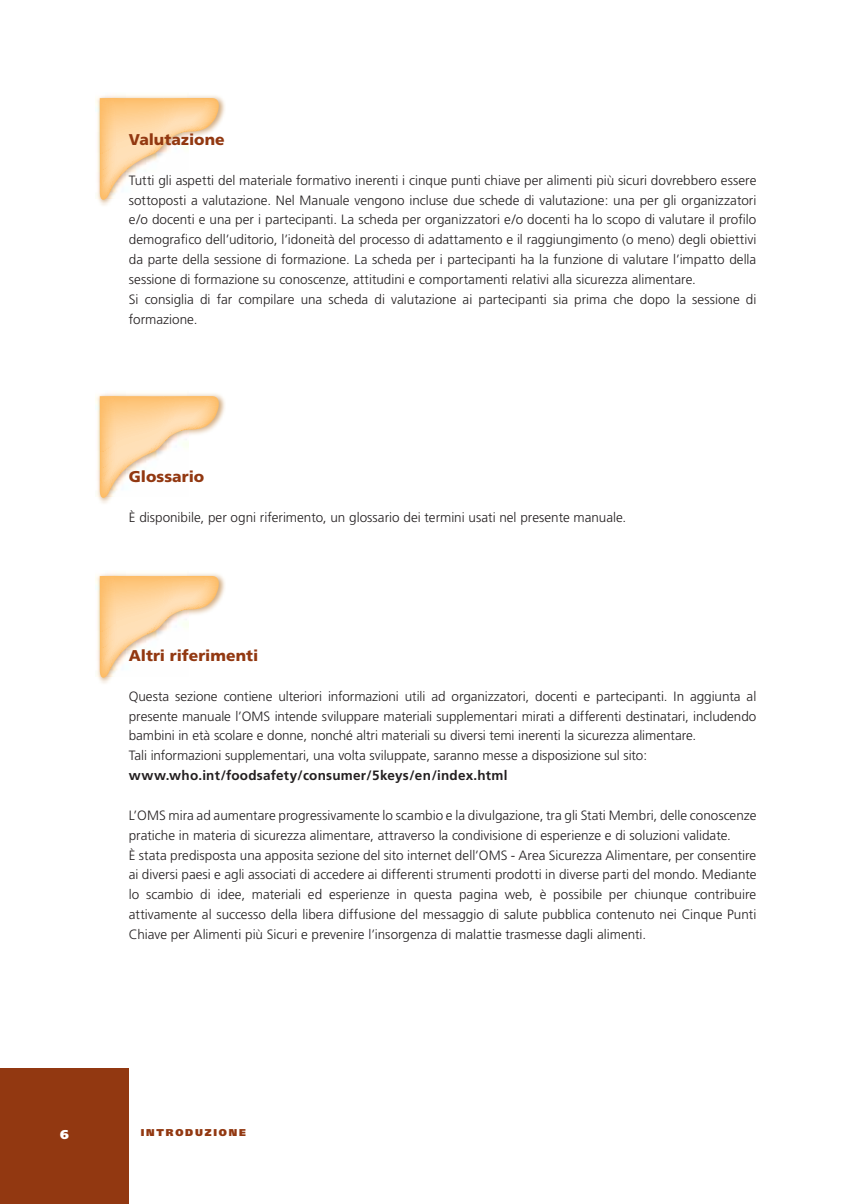
<style>
.page{position:relative;width:845px;height:1204px;background:#fff}
.page>*{position:absolute;margin:0;border:0;box-sizing:border-box;transform-origin:0 0}
.t1{font:900 15.58px "Frutiger";color:#923811}
.t2{font:300 13.47px/19.8px "Frutiger";color:#231f20}
.t3{font:700 13.47px "Frutiger";letter-spacing:.02em;color:#231f20}
.t4{font:900 12.78px "Frutiger";color:#fff}
.t5{font:900 9.97px "Frutiger";letter-spacing:.18em;color:#923811}
</style>
<div class="page">
<div style="left:0;top:1069px;width:129px;height:135px;background:#923811"></div>
<img style="left:96px;top:573px;width:129px;height:111px">
<svg style="left:100px;top:576px;width:119px;height:102px"></svg>
<img style="left:96px;top:393px;width:129px;height:111px">
<svg style="left:100px;top:396px;width:119px;height:102px"></svg>
<img style="left:96px;top:95px;width:129px;height:111px">
<svg style="left:100px;top:98px;width:119px;height:102px"></svg>
<p class="t1" style="left:129px;top:133px;width:97px">Valutazione</p>
<p class="t2" style="left:129px;top:171px;width:628px">Tutti gli aspetti del materiale formativo inerenti i cinque punti chiave per alimenti più sicuri dovrebbero essere sottoposti a valutazione. Nel Manuale vengono incluse due schede di valutazione: una per gli organizzatori e/o docenti e una per i partecipanti. La scheda per organizzatori e/o docenti ha lo scopo di valutare il profilo demografico dell’uditorio, l’idoneità del processo di adattamento e il raggiungimento (o meno) degli obiettivi da parte della sessione di formazione. La scheda per i partecipanti ha la funzione di valutare l’impatto della sessione di formazione su conoscenze, attitudini e comportamenti relativi alla sicurezza alimentare.<br>Si consiglia di far compilare una scheda di valutazione ai partecipanti sia prima che dopo la sessione di formazione.</p>
<p class="t1" style="left:129px;top:471px;width:77px">Glossario</p>
<p class="t2" style="left:129px;top:508px;width:498px">È disponibile, per ogni riferimento, un glossario dei termini usati nel presente manuale.</p>
<p class="t1" style="left:129px;top:649px;width:131px">Altri riferimenti</p>
<p class="t2" style="left:129px;top:687px;width:628px">Questa sezione contiene ulteriori informazioni utili ad organizzatori, docenti e partecipanti. In aggiunta al presente manuale l’OMS intende sviluppare materiali supplementari mirati a differenti destinatari, includendo bambini in età scolare e donne, nonché altri materiali su diversi temi inerenti la sicurezza alimentare.<br>Tali informazioni supplementari, una volta sviluppate, saranno messe a disposizione sul sito:</p>
<p class="t3" style="left:129px;top:770px;width:380px">www.who.int/foodsafety/consumer/5keys/en/index.html</p>
<p class="t2" style="left:129px;top:806px;width:629px">L’OMS mira ad aumentare progressivamente lo scambio e la divulgazione, tra gli Stati Membri, delle conoscenze pratiche in materia di sicurezza alimentare, attraverso la condivisione di esperienze e di soluzioni validate.<br>È stata predisposta una apposita sezione del sito internet dell’OMS - Area Sicurezza Alimentare, per consentire ai diversi paesi e agli associati di accedere ai differenti strumenti prodotti in diverse parti del mondo. Mediante lo scambio di idee, materiali ed esperienze in questa pagina web, è possibile per chiunque contribuire attivamente al successo della libera diffusione del messaggio di salute pubblica contenuto nei Cinque Punti Chiave per Alimenti più Sicuri e prevenire l’insorgenza di malattie trasmesse dagli alimenti.</p>
<p class="t4" style="left:60px;top:1129px;width:10px">6</p>
<p class="t5" style="left:141px;top:1128px;width:106px">INTRODUZIONE</p>
</div>
